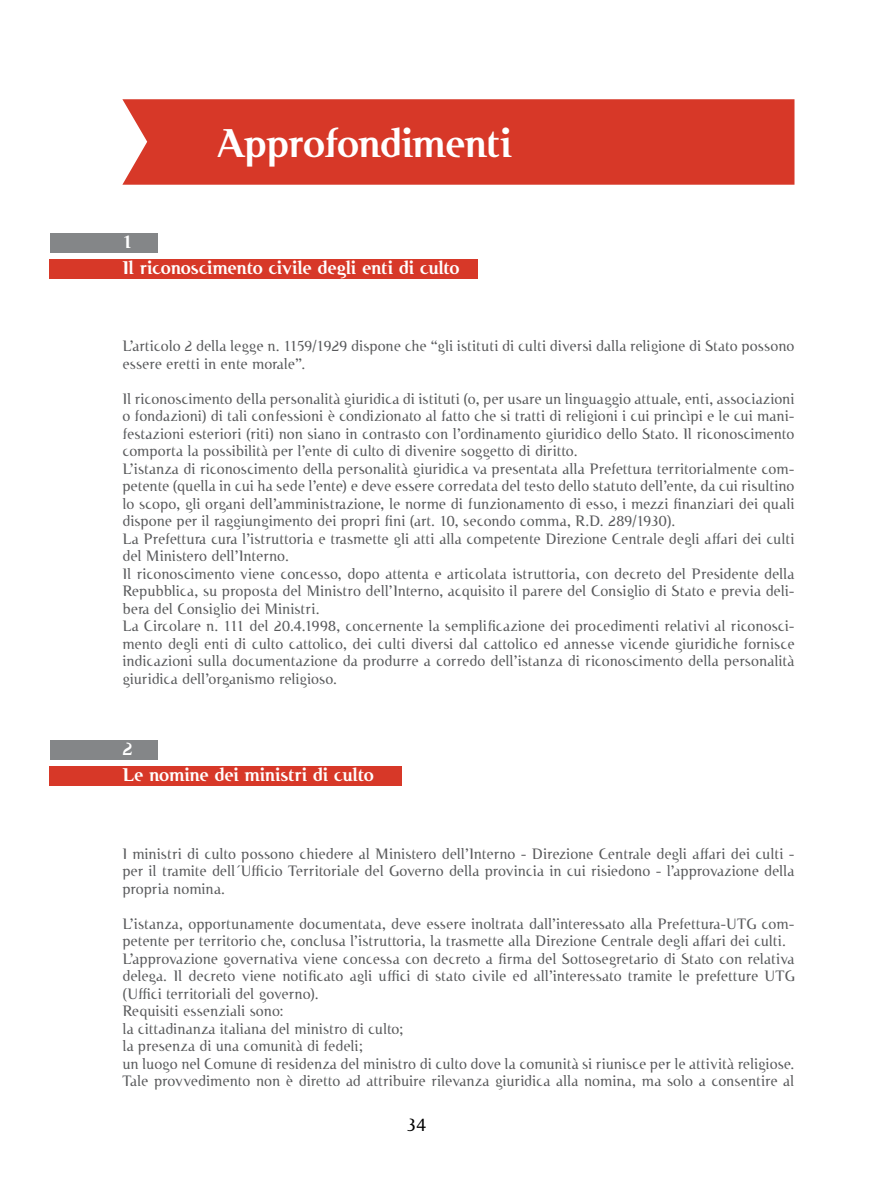
<style>
.page{position:relative;width:869px;height:1191px;background:#fff}
.page>*{position:absolute;margin:0;border:0;box-sizing:border-box;transform-origin:0 0}
.t1{font:700 42px "Cutoff Pro";letter-spacing:-.02em;color:#fff}
.t2{font:700 19.25px "Cutoff Pro";letter-spacing:-.01em;color:#fff}
.t3{font:19.25px "Cutoff Pro";color:#000}
.t4{font:15.75px/17.5px "Cutoff Pro";color:#58595b}
</style>
<div class="page">
<div style="left:122px;top:99px;width:672px;height:86px;background:#d73828"></div>
<div style="left:50px;top:233px;width:107px;height:20px;background:#848688"></div>
<div style="left:50px;top:740px;width:107px;height:19px;background:#848688"></div>
<div style="left:50px;top:259px;width:427px;height:20px;background:#d73828"></div>
<div style="left:50px;top:765px;width:352px;height:20px;background:#d73828"></div>
<p class="t2" style="left:122px;top:231px;width:12px">1</p>
<h1 class="t1" style="left:217px;top:119px;width:296px">Approfondimenti</h1>
<p class="t2" style="left:122px;top:256px;width:338px">Il riconoscimento civile degli enti di culto</p>
<p class="t4" style="left:122px;top:337px;width:673px">L’articolo 2 della legge n. 1159/1929 dispone che “gli istituti di culti diversi dalla religione di Stato possono essere eretti in ente morale”.</p>
<p class="t4" style="left:122px;top:389px;width:673px">Il riconoscimento della personalità giuridica di istituti (o, per usare un linguaggio attuale, enti, associazioni o fondazioni) di tali confessioni è condizionato al fatto che si tratti di religioni i cui princìpi e le cui mani&shy;festazioni esteriori (riti) non siano in contrasto con l’ordinamento giuridico dello Stato. Il riconoscimento comporta la possibilità per l’ente di culto di divenire soggetto di diritto.<br>L’istanza di riconoscimento della personalità giuridica va presentata alla Prefettura territorialmente com&shy;petente (quella in cui ha sede l’ente) e deve essere corredata del testo dello statuto dell’ente, da cui risultino lo scopo, gli organi dell’amministrazione, le norme di funzionamento di esso, i mezzi finanziari dei quali dispone per il raggiungimento dei propri fini (art. 10, secondo comma, R.D. 289/1930).<br>La Prefettura cura l’istruttoria e trasmette gli atti alla competente Direzione Centrale degli affari dei culti del Ministero dell’Interno.<br>Il riconoscimento viene concesso, dopo attenta e articolata istruttoria, con decreto del Presidente della Repubblica, su proposta del Ministro dell’Interno, acquisito il parere del Consiglio di Stato e previa deli&shy;bera del Consiglio dei Ministri.<br>La Circolare n. 111 del 20.4.1998, concernente la semplificazione dei procedimenti relativi al riconosci&shy;mento degli enti di culto cattolico, dei culti diversi dal cattolico ed annesse vicende giuridiche fornisce indicazioni sulla documentazione da produrre a corredo dell’istanza di riconoscimento della personalità giuridica dell’organismo religioso.</p>
<p class="t2" style="left:122px;top:737px;width:12px">2</p>
<p class="t2" style="left:122px;top:763px;width:253px">Le nomine dei ministri di culto</p>
<p class="t4" style="left:122px;top:844px;width:673px;text-align:justify">I ministri di culto possono chiedere al Ministero dell’Interno - Direzione Centrale degli affari dei culti - per il tramite dell´Ufficio Territoriale del Governo della provincia in cui risiedono - l’approvazione della propria nomina.</p>
<p class="t4" style="left:122px;top:914px;width:673px">L’istanza, opportunamente documentata, deve essere inoltrata dall’interessato alla Prefettura-UTG com&shy;petente per territorio che, conclusa l’istruttoria, la trasmette alla Direzione Centrale degli affari dei culti.<br>L’approvazione governativa viene concessa con decreto a firma del Sottosegretario di Stato con relativa delega. Il decreto viene notificato agli uffici di stato civile ed all’interessato tramite le prefetture UTG (Uffici territoriali del governo).<br>Requisiti essenziali sono:<br>la cittadinanza italiana del ministro di culto;<br>la presenza di una comunità di fedeli;<br>un luogo nel Comune di residenza del ministro di culto dove la comunità si riunisce per le attività religiose.<br>Tale provvedimento non è diretto ad attribuire rilevanza giuridica alla nomina, ma solo a consentire al</p>
<p class="t3" style="left:406px;top:1113px;width:21px">34</p>
</div>
